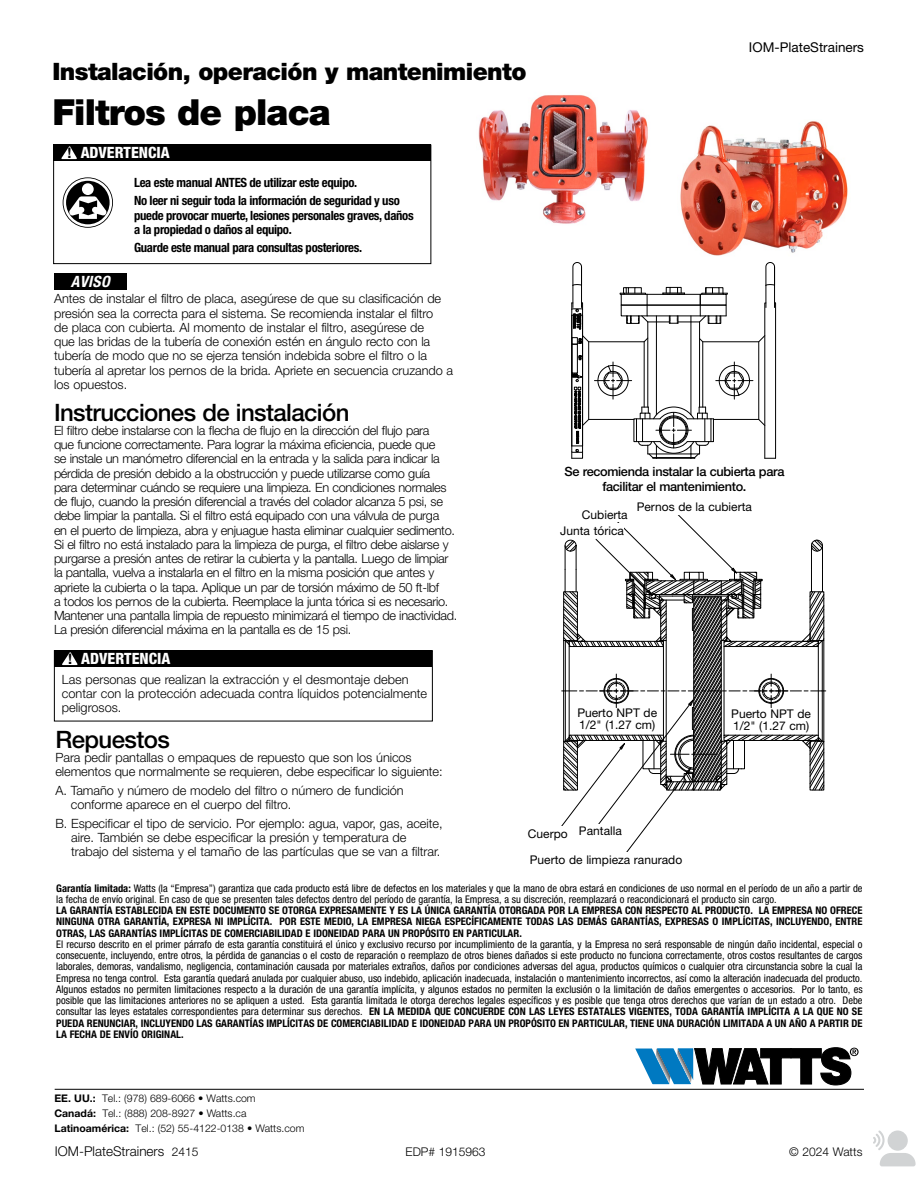
<style>
.page{position:relative;width:918px;height:1188px;background:#fff}
.page>*{position:absolute;margin:0;border:0;box-sizing:border-box;transform-origin:0 0}
.t1{font:900 36px "Helvetica Neue LT Std";letter-spacing:-.025em;color:#000}
.t2{font:900 24px "Helvetica Neue LT Std";letter-spacing:-.025em;color:#000}
.t3{font:500 24px "Helvetica Neue LT Std";letter-spacing:-.025em;color:#000}
.t4{font:800 condensed 15.6px "Helvetica Neue LT Std";color:#fff}
.t5{font:italic 700 condensed 15.6px "Helvetica Neue LT Std";letter-spacing:.025em;color:#fff}
.t6{font:13.5px "Helvetica Neue LT Std";color:#000}
.t7{font:300 13.5px "Helvetica Neue LT Std";color:#000}
.t8{font:300 12.75px/14.2px "Helvetica Neue LT Std";letter-spacing:-.025em;color:#000}
.t9{font:300 12.75px/14.2px "Helvetica Neue LT Std";letter-spacing:-.005em;color:#000}
.t10{font:700 condensed 12.75px/14.2px "Helvetica Neue LT Std";letter-spacing:-.025em;color:#000}
.t11{font:300 12.75px/14.2px "Helvetica Neue LT Std";color:#000}
.t12{font:500 12.75px/14.2px "Helvetica Neue LT Std";letter-spacing:-.025em;color:#000;text-align:center}
.t13{font:12px/12px "Helvetica Neue LT Std";color:#000}
.t14{font:300 12px "Helvetica Neue LT Std";color:#000}
.t15{font:condensed 10.5px/11.2px "Helvetica Neue LT Std";color:#000;text-align:justify}
.t16{font:700 condensed 10.5px/11.2px "Helvetica Neue LT Std";color:#000;text-align:justify}
.t17{font:300 10.5px "Helvetica Neue LT Std";color:#000}
.t18{font:8.55px "Helvetica Neue LT Std";color:#010101}
.s1{font-weight:700;font-stretch:normal;font-size:14.55px;color:#000}
.s2{font-weight:700}
</style>
<div class="page">
<div style="left:53px;top:145px;width:378px;height:119px;border:1px solid #000"></div>
<hr style="left:55px;top:1089px;width:809px;height:1px;background:#000">
<div style="left:53px;top:144px;width:378px;height:17px;background:#000"></div>
<svg style="left:61px;top:146px;width:16px;height:13px"></svg>
<svg style="left:63px;top:177px;width:50px;height:51px"></svg>
<div style="left:63px;top:178px;width:49px;height:49px;border:3px solid #fff;border-radius:50%"></div>
<div style="left:82px;top:183px;width:12px;height:12px;background:#fff;border-radius:50%"></div>
<svg style="left:69px;top:196px;width:38px;height:23px"></svg>
<div style="left:54px;top:273px;width:72px;height:17px;background:#000"></div>
<div style="left:54px;top:650px;width:378px;height:17px;background:#000"></div>
<svg style="left:62px;top:652px;width:16px;height:13px"></svg>
<img style="left:478px;top:95px;width:170px;height:129px">
<img style="left:680px;top:121px;width:168px;height:135px">
<svg style="left:571px;top:262px;width:205px;height:197px"></svg>
<svg style="left:561px;top:515px;width:265px;height:337px"></svg>
<div style="left:582px;top:507px;width:46px;height:15px;background:#fff"></div>
<div style="left:560px;top:524px;width:64px;height:14px;background:#fff"></div>
<div style="left:528px;top:826px;width:40px;height:15px;background:#fff"></div>
<div style="left:579px;top:824px;width:43px;height:14px;background:#fff"></div>
<div style="left:577px;top:708px;width:81px;height:21px;background:#fff"></div>
<div style="left:731px;top:710px;width:81px;height:20px;background:#fff"></div>
<svg style="left:635px;top:1047px;width:224px;height:38px"></svg>
<svg style="left:873px;top:1130px;width:43px;height:36px"></svg>
<p class="t6" style="left:749px;top:39px;width:117px">IOM-PlateStrainers</p>
<p class="t2" style="left:52px;top:57px;width:476px">Instalación, operación y mantenimiento</p>
<h1 class="t1" style="left:52px;top:90px;width:280px">Filtros de placa</h1>
<p class="t4" style="left:67px;top:143px;width:104px"><span class="s1">!</span> ADVERTENCIA</p>
<p class="t10" style="left:134px;top:175px;width:225px">Lea este manual ANTES de utilizar este equipo.</p>
<p class="t10" style="left:134px;top:194px;width:281px">No leer ni seguir toda la información de seguridad y uso puede provocar muerte, lesiones personales graves, daños a la propiedad o daños al equipo.</p>
<p class="t10" style="left:134px;top:241px;width:230px">Guarde este manual para consultas posteriores.</p>
<p class="t5" style="left:71px;top:272px;width:41px">AVISO</p>
<p class="t9" style="left:54px;top:292px;width:400px">Antes de instalar el filtro de placa, asegúrese de que su clasificación de presión sea la correcta para el sistema. Se recomienda instalar el filtro<br>de placa con cubierta. Al momento de instalar el filtro, asegúrese de<br>que las bridas de la tubería de conexión estén en ángulo recto con la tubería de modo que no se ejerza tensión indebida sobre el filtro o la tubería al apretar los pernos de la brida. Apriete en secuencia cruzando a los opuestos.</p>
<h2 class="t3" style="left:54px;top:398px;width:297px">Instrucciones de instalación</h2>
<p class="t8" style="left:54px;top:423px;width:405px">El filtro debe instalarse con la flecha de flujo en la dirección del flujo para<br>que funcione correctamente. Para lograr la máxima eficiencia, puede que<br>se instale un manómetro diferencial en la entrada y la salida para indicar la pérdida de presión debido a la obstrucción y puede utilizarse como guía<br>para determinar cuándo se requiere una limpieza. En condiciones normales de flujo, cuando la presión diferencial a través del colador alcanza 5 psi, se debe limpiar la pantalla. Si el filtro está equipado con una válvula de purga<br>en el puerto de limpieza, abra y enjuague hasta eliminar cualquier sedimento.<br>Si el filtro no está instalado para la limpieza de purga, el filtro debe aislarse y purgarse a presión antes de retirar la cubierta y la pantalla. Luego de limpiar la pantalla, vuelva a instalarla en el filtro en la misma posición que antes y apriete la cubierta o la tapa. Aplique un par de torsión máximo de 50 ft-lbf<br>a todos los pernos de la cubierta. Reemplace la junta tórica si es necesario.<br>Mantener una pantalla limpia de repuesto minimizará el tiempo de inactividad.<br>La presión diferencial máxima en la pantalla es de 15 psi.</p>
<p class="t4" style="left:68px;top:649px;width:104px"><span class="s1">!</span> ADVERTENCIA</p>
<p class="t11" style="left:62px;top:672px;width:367px">Las personas que realizan la extracción y el desmontaje deben contar con la protección adecuada contra líquidos potencialmente peligrosos.</p>
<h2 class="t3" style="left:56px;top:725px;width:116px">Repuestos</h2>
<p class="t8" style="left:56px;top:750px;width:389px">Para pedir pantallas o empaques de repuesto que son los únicos elementos que normalmente se requieren, debe especificar lo siguiente:</p>
<p class="t9" style="left:71px;top:783px;width:334px;text-indent:-15px">A. Tamaño y número de modelo del filtro o número de fundición conforme aparece en el cuerpo del filtro.</p>
<p class="t9" style="left:71px;top:816px;width:373px;text-indent:-16px">B. Especificar el tipo de servicio. Por ejemplo: agua, vapor, gas, aceite, aire. También se debe especificar la presión y temperatura de trabajo del sistema y el tamaño de las partículas que se van a filtrar.</p>
<p class="t12" style="left:564px;top:465px;width:221px">Se recomienda instalar la cubierta para facilitar el mantenimiento.</p>
<p class="t13" style="left:637px;top:501px;width:117px">Pernos de la cubierta</p>
<p class="t13" style="left:582px;top:508px;width:47px">Cubierta</p>
<p class="t18" style="left:597px;top:510px;width:24px">Cover</p>
<p class="t13" style="left:560px;top:525px;width:65px">Junta tórica</p>
<p class="t18" style="left:566px;top:527px;width:29px">O-Ring</p>
<p class="t13" style="left:577px;top:707px;width:81px">Puerto NPT de<br>1/2" (1.27 cm)</p>
<p class="t13" style="left:731px;top:708px;width:81px">Puerto NPT de<br>1/2" (1.27 cm)</p>
<p class="t18" style="left:586px;top:709px;width:55px">1/2" NPT Port</p>
<p class="t18" style="left:741px;top:708px;width:55px">1/2" NPT Port</p>
<p class="t13" style="left:528px;top:825px;width:95px">Cuerpo Pantalla</p>
<p class="t13" style="left:530px;top:853px;width:154px">Puerto de limpieza ranurado</p>
<p class="t18" style="left:531px;top:853px;width:90px">Grooved Cleanout Port</p>
<p class="t15" style="left:56px;top:882px;width:808px"><span class="s2">Garantía limitada:</span> Watts (la “Empresa”) garantiza que cada producto está libre de defectos en los materiales y que la mano de obra estará en condiciones de uso normal en el período de un año a partir de la fecha de envío original. En caso de que se presenten tales defectos dentro del período de garantía, la Empresa, a su discreción, reemplazará o reacondicionará el producto sin cargo.</p>
<p class="t16" style="left:56px;top:905px;width:808px">LA GARANTÍA ESTABLECIDA EN ESTE DOCUMENTO SE OTORGA EXPRESAMENTE Y ES LA ÚNICA GARANTÍA OTORGADA POR LA EMPRESA CON RESPECTO AL PRODUCTO. LA EMPRESA NO OFRECE NINGUNA OTRA GARANTÍA, EXPRESA NI IMPLÍCITA. POR ESTE MEDIO, LA EMPRESA NIEGA ESPECÍFICAMENTE TODAS LAS DEMÁS GARANTÍAS, EXPRESAS O IMPLÍCITAS, INCLUYENDO, ENTRE OTRAS, LAS GARANTÍAS IMPLÍCITAS DE COMERCIABILIDAD E IDONEIDAD PARA UN PROPÓSITO EN PARTICULAR.</p>
<p class="t15" style="left:56px;top:938px;width:808px">El recurso descrito en el primer párrafo de esta garantía constituirá el único y exclusivo recurso por incumplimiento de la garantía, y la Empresa no será responsable de ningún daño incidental, especial o consecuente, incluyendo, entre otros, la pérdida de ganancias o el costo de reparación o reemplazo de otros bienes dañados si este producto no funciona correctamente, otros costos resultantes de cargos laborales, demoras, vandalismo, negligencia, contaminación causada por materiales extraños, daños por condiciones adversas del agua, productos químicos o cualquier otra circunstancia sobre la cual la Empresa no tenga control. Esta garantía quedará anulada por cualquier abuso, uso indebido, aplicación inadecuada, instalación o mantenimiento incorrectos, así como la alteración inadecuada del producto.</p>
<p class="t15" style="left:56px;top:983px;width:808px">Algunos estados no permiten limitaciones respecto a la duración de una garantía implícita, y algunos estados no permiten la exclusión o la limitación de daños emergentes o accesorios. Por lo tanto, es posible que las limitaciones anteriores no se apliquen a usted. Esta garantía limitada le otorga derechos legales específicos y es posible que tenga otros derechos que varían de un estado a otro. Debe consultar las leyes estatales correspondientes para determinar sus derechos. <span class="s2">EN LA MEDIDA QUE CONCUERDE CON LAS LEYES ESTATALES VIGENTES, TODA GARANTÍA IMPLÍCITA A LA QUE NO SE PUEDA RENUNCIAR, INCLUYENDO LAS GARANTÍAS IMPLÍCITAS DE COMERCIABILIDAD E IDONEIDAD PARA UN PROPÓSITO EN PARTICULAR, TIENE UNA DURACIÓN LIMITADA A UN AÑO A PARTIR DE LA FECHA DE ENVÍO ORIGINAL.</span></p>
<p class="t17" style="left:55px;top:1092px;width:203px"><span class="s2">EE. UU.:</span> Tel.: (978) 689-6066 • Watts.com</p>
<p class="t17" style="left:55px;top:1107px;width:194px"><span class="s2">Canadá:</span> Tel.: (888) 208-8927 • Watts.ca</p>
<p class="t17" style="left:55px;top:1122px;width:251px"><span class="s2">Latinoamérica:</span> Tel.: (52) 55-4122-0138 • Watts.com</p>
<p class="t7" style="left:55px;top:1143px;width:111px">IOM-PlateStrainers</p>
<p class="t14" style="left:172px;top:1144px;width:28px">2415</p>
<p class="t14" style="left:406px;top:1144px;width:81px">EDP# 1915963</p>
<p class="t14" style="left:789px;top:1144px;width:75px">© 2024 Watts</p>
</div>
